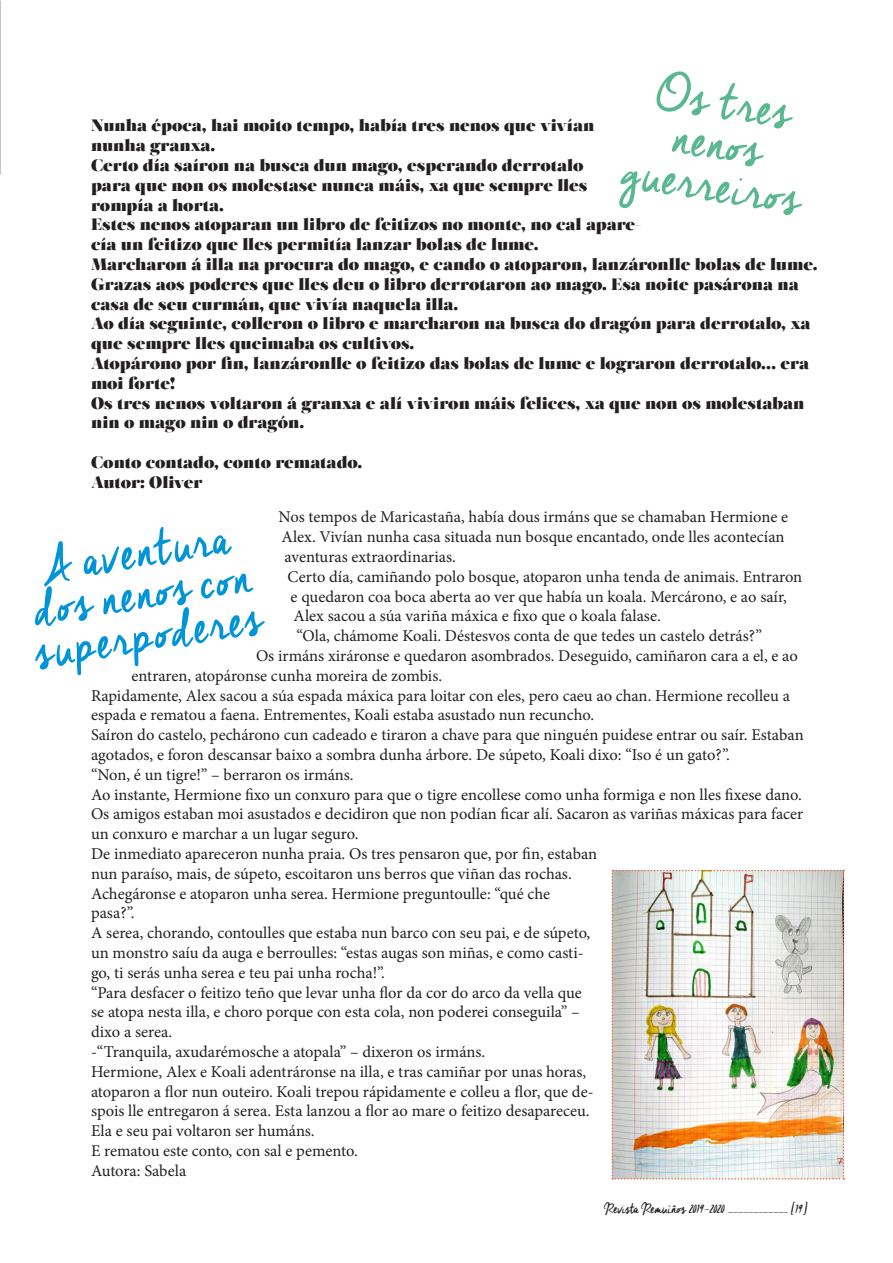
<style>
.page{position:relative;width:893px;height:1263px;background:#fff}
.page>*{position:absolute;margin:0;border:0;box-sizing:border-box;transform-origin:0 0}
.t1{font:63px "Cheddar Jack";color:#0094d9}
.t2{font:63px "Cheddar Jack";color:#59b88f}
.t3{font:18px "Cheddar Jack";letter-spacing:-.04em;color:#231f20}
.t4{font:16.5px/19.8px "Minion Pro";color:#231f20}
.t5{font:16.5px/19.8px "Salome";color:#231f20}
</style>
<div class="page">
<img style="left:612px;top:870px;width:232px;height:309px">
<p class="t2" style="left:663px;top:56px;width:137px;rotate:9deg">Os tres</p>
<p class="t2" style="left:679px;top:101px;width:92px;rotate:9deg">nenos</p>
<p class="t2" style="left:628px;top:135px;width:183px;rotate:9deg">guerreiros</p>
<p class="t5" style="left:91px;top:116px;width:505px">Nunha época, hai moito tempo, había tres nenos que vivían nunha granxa.</p>
<p class="t5" style="left:91px;top:155px;width:498px">Certo día saíron na busca dun mago, esperando derrotalo para que non os molestase nunca máis, xa que sempre lles rompía a horta.</p>
<p class="t5" style="left:91px;top:215px;width:552px">Estes nenos atoparan un libro de feitizos no monte, no cal apare&shy;cía un feitizo que lles permitía lanzar bolas de lume.</p>
<p class="t5" style="left:91px;top:254px;width:728px">Marcharon á illa na procura do mago, e cando o atoparon, lanzáronlle bolas de lume.<br>Grazas aos poderes que lles deu o libro derrotaron ao mago. Esa noite pasárona na casa de seu curmán, que vivía naquela illa.</p>
<p class="t5" style="left:91px;top:314px;width:721px">Ao día seguinte, colleron o libro e marcharon na busca do dragón para derrotalo, xa que sempre lles queimaba os cultivos.</p>
<p class="t5" style="left:91px;top:353px;width:720px">Atopárono por fin, lanzáronlle o feitizo das bolas de lume e lograron derrotalo… era moi forte!</p>
<p class="t5" style="left:91px;top:393px;width:715px">Os tres nenos voltaron á granxa e alí viviron máis felices, xa que non os molestaban nin o mago nin o dragón.</p>
<p class="t5" style="left:91px;top:452px;width:273px">Conto contado, conto rematado.</p>
<p class="t5" style="left:91px;top:472px;width:113px">Autor: Oliver</p>
<p class="t4" style="left:279px;top:507px;width:511px">Nos tempos de Maricastaña, había dous irmáns que se chamaban Hermione e<br>Alex. Vivían nunha casa situada nun bosque encantado, onde lles acontecían aventuras extraordinarias.</p>
<p class="t4" style="left:288px;top:567px;width:516px">Certo día, camiñando polo bosque, atoparon unha tenda de animais. Entraron e quedaron coa boca aberta ao ver que había un koala. Mercárono, e ao saír,<br>Alex sacou a súa variña máxica e fixo que o koala falase.</p>
<p class="t4" style="left:297px;top:626px;width:467px">“Ola, chámome Koali. Déstesvos conta de que tedes un castelo detrás?”</p>
<p class="t4" style="left:132px;top:646px;width:668px;text-indent:125px">Os irmáns xiráronse e quedaron asombrados. Deseguido, camiñaron cara a el, e ao entraren, atopáronse cunha moreira de zombis.</p>
<p class="t4" style="left:91px;top:685px;width:700px">Rapidamente, Alex sacou a súa espada máxica para loitar con eles, pero caeu ao chan. Hermione recolleu a espada e rematou a faena. Entrementes, Koali estaba asustado nun recuncho.</p>
<p class="t4" style="left:91px;top:725px;width:714px">Saíron do castelo, pechárono cun cadeado e tiraron a chave para que ninguén puidese entrar ou saír. Estaban agotados, e foron descansar baixo a sombra dunha árbore. De súpeto, Koali dixo: “Iso é un gato?”.</p>
<p class="t4" style="left:91px;top:765px;width:264px">“Non, é un tigre!” – berraron os irmáns.</p>
<p class="t4" style="left:91px;top:784px;width:712px">Ao instante, Hermione fixo un conxuro para que o tigre encollese como unha formiga e non lles fixese dano.</p>
<p class="t4" style="left:91px;top:804px;width:714px">Os amigos estaban moi asustados e decidiron que non podían ficar alí. Sacaron as variñas máxicas para facer un conxuro e marchar a un lugar seguro.</p>
<p class="t4" style="left:91px;top:844px;width:508px">De inmediato apareceron nunha praia. Os tres pensaron que, por fin, estaban nun paraíso, mais, de súpeto, escoitaron uns berros que viñan das rochas.<br>Achegáronse e atoparon unha serea. Hermione preguntoulle: “qué che pasa?”.</p>
<p class="t4" style="left:91px;top:923px;width:501px">A serea, chorando, contoulles que estaba nun barco con seu pai, e de súpeto, un monstro saíu da auga e berroulles: “estas augas son miñas, e como casti&shy;go, ti serás unha serea e teu pai unha rocha!”.</p>
<p class="t4" style="left:91px;top:982px;width:492px">“Para desfacer o feitizo teño que levar unha flor da cor do arco da vella que se atopa nesta illa, e choro porque con esta cola, non poderei conseguila” – dixo a serea.</p>
<p class="t4" style="left:91px;top:1042px;width:396px">-“Tranquila, axudarémosche a atopala” – dixeron os irmáns.</p>
<p class="t4" style="left:91px;top:1062px;width:504px">Hermione, Alex e Koali adentráronse na illa, e tras camiñar por unas horas, atoparon a flor nun outeiro. Koali trepou rápidamente e colleu a flor, que de&shy;spois lle entregaron á serea. Esta lanzou a flor ao mare o feitizo desapareceu.<br>Ela e seu pai voltaron ser humáns.</p>
<p class="t4" style="left:91px;top:1141px;width:268px">E rematou este conto, con sal e pemento.</p>
<p class="t4" style="left:91px;top:1161px;width:97px">Autora: Sabela</p>
<h1 class="t1" style="left:35px;top:531px;width:191px;rotate:-9deg">A aventura</h1>
<h1 class="t1" style="left:27px;top:575px;width:221px;rotate:-9deg">dos nenos con</h1>
<h1 class="t1" style="left:28px;top:617px;width:232px;rotate:-9deg">superpoderes</h1>
<p class="t3" style="left:604px;top:1198px;width:205px">Revista Remuíños 2019-2020 ____________ [19]</p>
</div>
